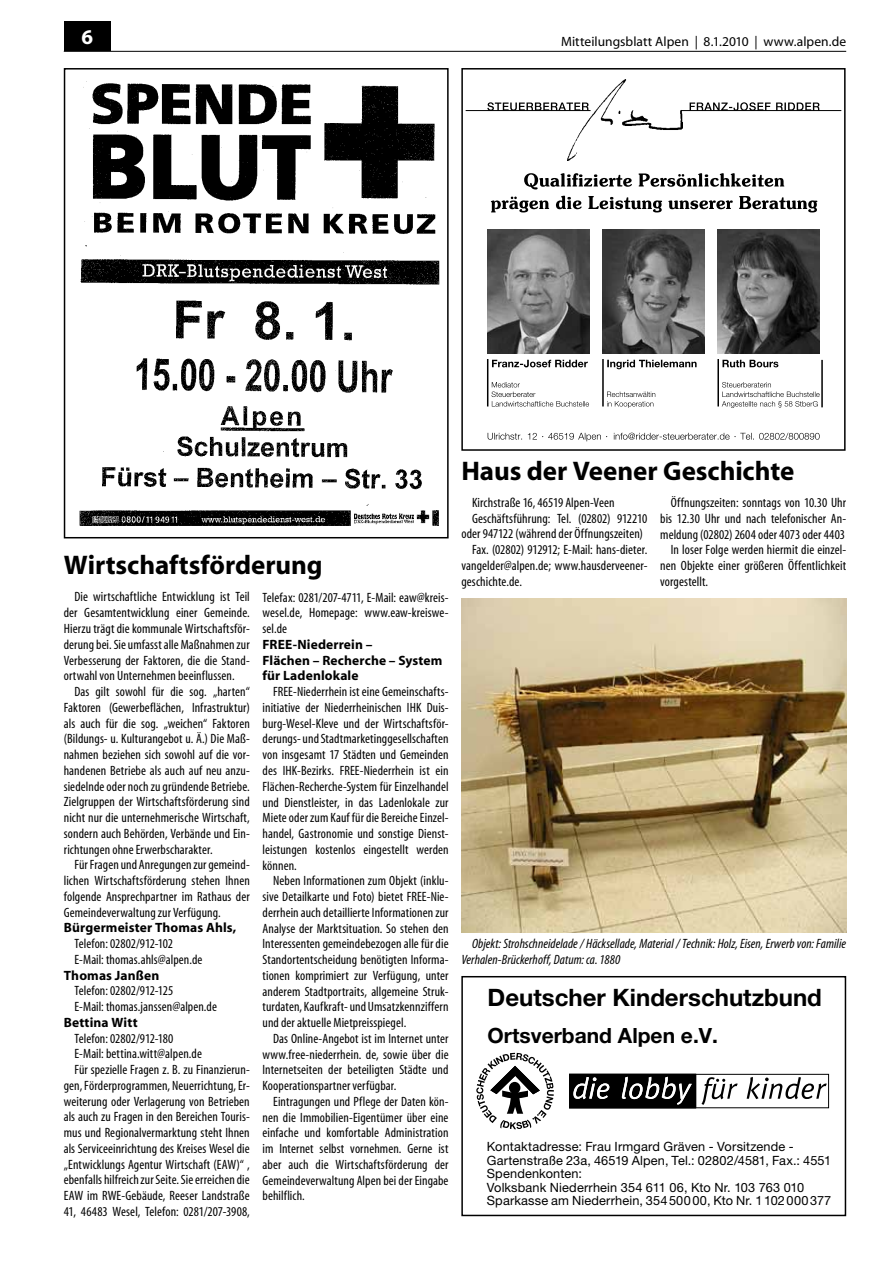
<style>
.page{position:relative;width:893px;height:1263px;background:#fff}
.page>*{position:absolute;margin:0;border:0;box-sizing:border-box;transform-origin:0 0}
.t1{font:700 27px "Myriad";color:#000}
.t2{font:700 24px "Helvetica Neue";color:#000}
.t3{font:700 21px "Helvetica Neue";color:#000}
.t4{font:700 21px "Myriad";color:#fff}
.t5{font:condensed 13.5px/15.8px "Myriad";letter-spacing:.005em;color:#000;text-align:justify}
.t6{font:italic condensed 13.5px/15.8px "Myriad";letter-spacing:.005em;color:#000}
.t7{font:700 13.5px/15.8px "Myriad";letter-spacing:.01em;color:#000}
.t8{font:13.5px "Myriad";letter-spacing:.005em;color:#000}
.t9{font:12.75px/13.5px "Helvetica Neue";letter-spacing:.015em;color:#000}
</style>
<div class="page">
<div style="left:64px;top:21px;width:47px;height:30px;background:#000"></div>
<hr style="left:64px;top:51px;width:782px;height:1px;background:#000">
<div style="left:461px;top:976px;width:385px;height:240px;border:2px solid #000"></div>
<svg style="left:476px;top:1053px;width:78px;height:76px"></svg>
<div style="left:570px;top:1074px;width:126px;height:34px;background:#000"></div>
<svg style="left:573px;top:1077px;width:119px;height:28px"></svg>
<svg style="left:701px;top:1077px;width:37px;height:28px"></svg>
<svg style="left:747px;top:1077px;width:80px;height:22px"></svg>
<div style="left:569px;top:1074px;width:260px;height:34px;border:1px solid #000"></div>
<div style="left:461px;top:68px;width:385px;height:383px;border:2px solid #000"></div>
<img style="left:567px;top:80px;width:116px;height:81px">
<svg style="left:487px;top:102px;width:333px;height:9px"></svg>
<svg style="left:488px;top:433px;width:332px;height:8px"></svg>
<hr style="left:466px;top:110px;width:125px;height:1px;background:#000">
<hr style="left:681px;top:110px;width:160px;height:1px;background:#000">
<img style="left:487px;top:230px;width:102px;height:123px">
<svg style="left:491px;top:382px;width:98px;height:25px"></svg>
<svg style="left:492px;top:360px;width:96px;height:7px"></svg>
<svg style="left:607px;top:392px;width:48px;height:16px"></svg>
<svg style="left:607px;top:360px;width:90px;height:9px"></svg>
<svg style="left:722px;top:382px;width:98px;height:26px"></svg>
<svg style="left:722px;top:360px;width:56px;height:7px"></svg>
<img style="left:602px;top:230px;width:103px;height:123px">
<img style="left:717px;top:230px;width:103px;height:123px">
<hr style="left:487px;top:359px;width:1px;height:47px;background:#000">
<hr style="left:602px;top:359px;width:2px;height:47px;background:#000">
<hr style="left:717px;top:359px;width:2px;height:47px;background:#000">
<svg style="left:524px;top:173px;width:108px;height:16px"></svg>
<svg style="left:639px;top:173px;width:145px;height:14px"></svg>
<svg style="left:491px;top:197px;width:58px;height:15px"></svg>
<svg style="left:556px;top:196px;width:26px;height:13px"></svg>
<svg style="left:588px;top:196px;width:74px;height:16px"></svg>
<svg style="left:668px;top:200px;width:65px;height:9px"></svg>
<svg style="left:739px;top:196px;width:78px;height:16px"></svg>
<hr style="left:821px;top:360px;width:2px;height:47px;background:#000">
<img style="left:79px;top:504px;width:360px;height:22px">
<img style="left:102px;top:300px;width:320px;height:190px">
<img style="left:80px;top:81px;width:360px;height:204px">
<div style="left:64px;top:68px;width:385px;height:470px;border:2px solid #000"></div>
<img style="left:461px;top:598px;width:385px;height:334px">
<h3 class="t4" style="left:81px;top:26px;width:13px">6</h3>
<p class="t8" style="left:561px;top:35px;width:287px">Mitteilungsblatt Alpen | 8.1.2010 | www.alpen.de</p>
<h1 class="t1" style="left:64px;top:551px;width:260px">Wirtschaftsförderung</h1>
<p class="t5" style="left:64px;top:590px;width:188px;text-indent:11px">Die wirtschaftliche Entwicklung ist Teil der Gesamtentwicklung einer Gemeinde.<br>Hierzu trägt die kommunale Wirtschaftsför&shy;derung bei. Sie umfasst alle Maßnahmen zur Verbesserung der Faktoren, die die Stand&shy;ortwahl von Unternehmen beeinflussen.</p>
<p class="t5" style="left:64px;top:684px;width:188px;text-indent:11px">Das gilt sowohl für die sog. „harten“ Faktoren (Gewerbeflächen, Infrastruktur) als auch für die sog. „weichen“ Faktoren (Bildungs- u. Kulturangebot u. Ä.) Die Maß&shy;nahmen beziehen sich sowohl auf die vor&shy;handenen Betriebe als auch auf neu anzu&shy;siedelnde oder noch zu gründende Betriebe.<br>Zielgruppen der Wirtschaftsförderung sind nicht nur die unternehmerische Wirtschaft, sondern auch Behörden, Verbände und Ein&shy;richtungen ohne Erwerbscharakter.</p>
<p class="t5" style="left:64px;top:857px;width:188px;text-indent:11px">Für Fragen und Anregungen zur gemeind&shy;lichen Wirtschaftsförderung stehen Ihnen folgende Ansprechpartner im Rathaus der Gemeindeverwaltung zur Verfügung.</p>
<p class="t7" style="left:64px;top:920px;width:174px">Bürgermeister Thomas Ahls,</p>
<p class="t5" style="left:74px;top:936px;width:129px">Telefon: 02802/912-102<br>E-Mail: thomas.ahls@alpen.de</p>
<p class="t7" style="left:64px;top:968px;width:97px">Thomas Janßen</p>
<p class="t5" style="left:74px;top:984px;width:144px">Telefon: 02802/912-125<br>E-Mail: thomas.janssen@alpen.de</p>
<p class="t7" style="left:64px;top:1015px;width:75px">Bettina Witt</p>
<p class="t5" style="left:74px;top:1031px;width:100px">Telefon: 02802/912-180</p>
<p class="t5" style="left:74px;top:1047px;width:129px">E-Mail: bettina.witt@alpen.de</p>
<p class="t5" style="left:74px;top:1062px;width:176px">Für spezielle Fragen z. B. zu Finanzierun-</p>
<p class="t5" style="left:64px;top:1078px;width:188px">gen, Förderprogrammen, Neuerrichtung, Er-</p>
<p class="t5" style="left:64px;top:1094px;width:187px">weiterung oder Verlagerung von Betrieben</p>
<p class="t5" style="left:64px;top:1110px;width:188px">als auch zu Fragen in den Bereichen Touris-</p>
<p class="t5" style="left:64px;top:1125px;width:187px">mus und Regionalvermarktung steht Ihnen</p>
<p class="t5" style="left:64px;top:1141px;width:188px">als Serviceeinrichtung des Kreises Wesel die</p>
<p class="t5" style="left:64px;top:1157px;width:187px">„Entwicklungs Agentur Wirtschaft (EAW)“ ,</p>
<p class="t5" style="left:64px;top:1173px;width:187px">ebenfalls hilfreich zur Seite. Sie erreichen die</p>
<p class="t5" style="left:64px;top:1188px;width:188px">EAW im RWE-Gebäude, Reeser Landstraße</p>
<p class="t5" style="left:64px;top:1204px;width:188px">41, 46483 Wesel, Telefon: 0281/207-3908,</p>
<p class="t5" style="left:263px;top:590px;width:188px">Telefax: 0281/207-4711, E-Mail: eaw@kreis&shy;wesel.de, Homepage: www.eaw-kreiswe&shy;sel.de</p>
<p class="t7" style="left:263px;top:637px;width:181px">FREE-Niederrein –<br>Flächen – Recherche – System für Ladenlokale</p>
<p class="t5" style="left:263px;top:684px;width:188px;text-indent:11px">FREE-Niederrhein ist eine Gemeinschafts&shy;initiative der Niederrheinischen IHK Duis&shy;burg-Wesel-Kleve und der Wirtschaftsför&shy;derungs- und Stadtmarketinggesellschaften von insgesamt 17 Städten und Gemeinden des IHK-Bezirks. FREE-Niederrhein ist ein Flächen-Recherche-System für Einzelhandel und Dienstleister, in das Ladenlokale zur Miete oder zum Kauf für die Bereiche Einzel&shy;handel, Gastronomie und sonstige Dienst&shy;leistungen kostenlos eingestellt werden können.</p>
<p class="t5" style="left:263px;top:873px;width:188px;text-indent:11px">Neben Informationen zum Objekt (inklu&shy;sive Detailkarte und Foto) bietet FREE-Nie&shy;derrhein auch detaillierte Informationen zur Analyse der Marktsituation. So stehen den Interessenten gemeindebezogen alle für die Standortentscheidung benötigten Informa&shy;tionen komprimiert zur Verfügung, unter anderem Stadtportraits, allgemeine Struk&shy;turdaten, Kaufkraft- und Umsatzkennziffern und der aktuelle Mietpreisspiegel.</p>
<p class="t5" style="left:263px;top:1031px;width:188px;text-indent:11px">Das Online-Angebot ist im Internet unter www.free-niederrhein. de, sowie über die Internetseiten der beteiligten Städte und Kooperationspartner verfügbar.</p>
<p class="t5" style="left:263px;top:1094px;width:188px;text-indent:11px">Eintragungen und Pflege der Daten kön&shy;nen die Immobilien-Eigentümer über eine einfache und komfortable Administration im Internet selbst vornehmen. Gerne ist aber auch die Wirtschaftsförderung der Gemeindeverwaltung Alpen bei der Eingabe behilflich.</p>
<h1 class="t1" style="left:461px;top:457px;width:335px">Haus der Veener Geschichte</h1>
<p class="t5" style="left:472px;top:495px;width:144px">Kirchstraße 16, 46519 Alpen-Veen</p>
<p class="t5" style="left:472px;top:511px;width:177px">Geschäftsführung: Tel. (02802) 912210</p>
<p class="t5" style="left:461px;top:527px;width:183px">oder 947122 (während der Öffnungszeiten)</p>
<p class="t5" style="left:472px;top:542px;width:177px">Fax. (02802) 912912; E-Mail: hans-dieter.</p>
<p class="t5" style="left:461px;top:558px;width:188px">vangelder@alpen.de; www.hausderveener-</p>
<p class="t5" style="left:461px;top:574px;width:62px">geschichte.de.</p>
<p class="t5" style="left:671px;top:495px;width:177px">Öffnungszeiten: sonntags von 10.30 Uhr</p>
<p class="t5" style="left:660px;top:511px;width:188px">bis 12.30 Uhr und nach telefonischer An-</p>
<p class="t5" style="left:660px;top:527px;width:186px">meldung (02802) 2604 oder 4073 oder 4403</p>
<p class="t5" style="left:671px;top:542px;width:177px">In loser Folge werden hiermit die einzel-</p>
<p class="t5" style="left:660px;top:558px;width:188px">nen Objekte einer größeren Öffentlichkeit</p>
<p class="t5" style="left:660px;top:574px;width:50px">vorgestellt.</p>
<p class="t6" style="left:461px;top:936px;width:386px;text-indent:11px">Objekt: Strohschneidelade / Häcksellade, Material / Technik: Holz, Eisen, Erwerb von: Familie<br>Verhalen-Brückerhoff, Datum: ca. 1880</p>
<h2 class="t2" style="left:488px;top:983px;width:336px">Deutscher Kinderschutzbund</h2>
<h3 class="t3" style="left:488px;top:1022px;width:232px">Ortsverband Alpen e.V.</h3>
<p class="t9" style="left:487px;top:1140px;width:346px">Kontaktadresse: Frau Irmgard Gräven - Vorsitzende - Gartenstraße 23a, 46519 Alpen, Tel.: 02802/4581, Fax.: 4551<br>Spendenkonten:<br>Volksbank Niederrhein 354 611 06, Kto Nr. 103 763 010<br>Sparkasse am Niederrhein, 35450000, Kto Nr. 1102000377</p>
</div>
